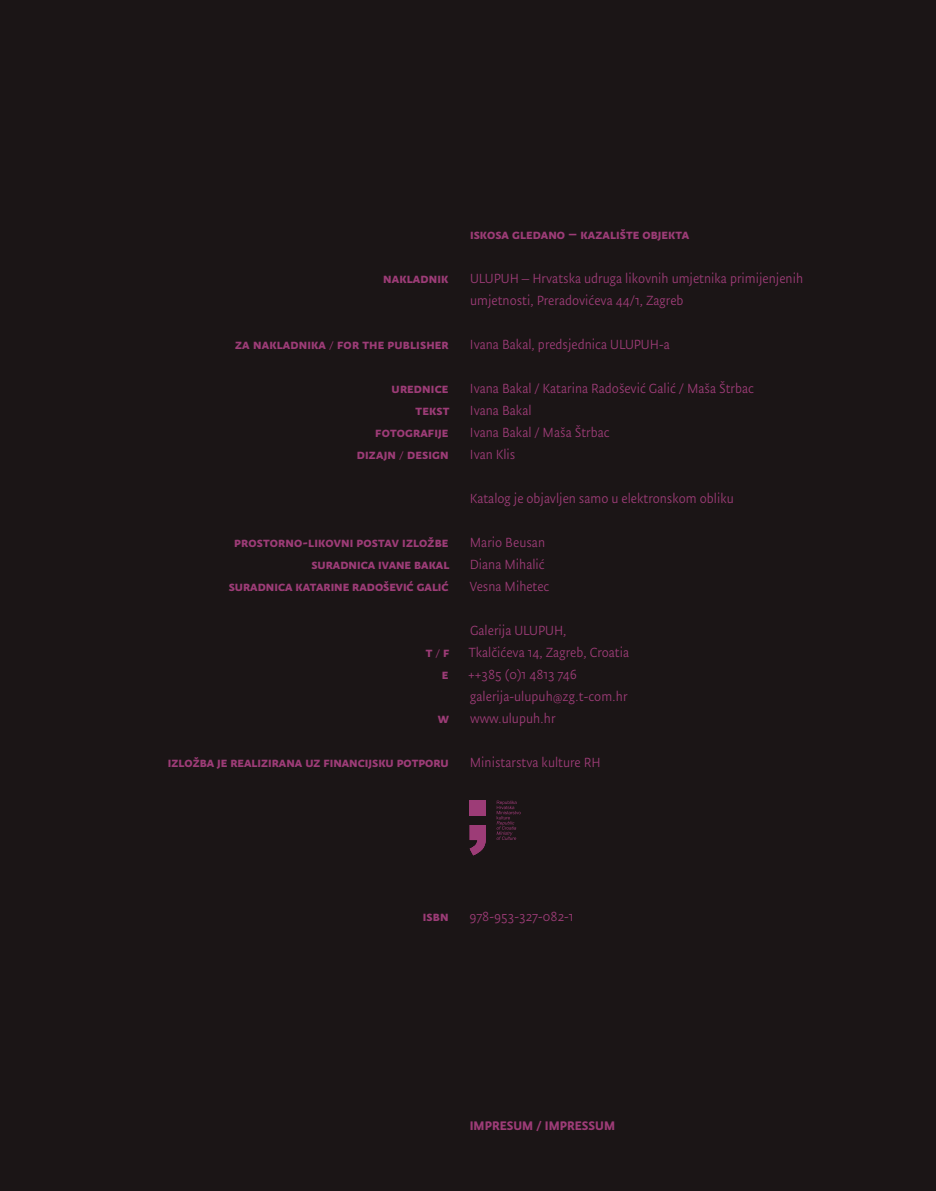
<style>
.page{position:relative;width:936px;height:1191px;background:#fff}
.page>*{position:absolute;margin:0;border:0;box-sizing:border-box;transform-origin:0 0}
.t1{font:15px/22px "Tempera Pro Normal";color:#9d3c77}
.t2{font:15px/22px "Tempera Bld";letter-spacing:.005em;color:#9d3c77;text-align:right}
.t3{font:14px "Tempera Bld";letter-spacing:.005em;color:#9d3c77}
.s1{font-family:"Tempera Pro Normal"}
</style>
<div class="page">
<div style="left:0;top:0;width:935px;height:1191px;background:#1b1516"></div>
<svg style="left:496px;top:800px;width:24px;height:40px"></svg>
<svg style="left:469px;top:825px;width:17px;height:30px"></svg>
<div style="left:469px;top:800px;width:17px;height:15px;background:#9d3c77"></div>
<p class="t2" style="left:383px;top:267px;width:67px">nakladnik</p>
<p class="t2" style="left:235px;top:333px;width:215px">za nakladnika <span class="s1">/</span> for the publisher</p>
<p class="t2" style="left:357px;top:377px;width:94px">urednice tekst fotografije dizajn <span class="s1">/</span> design</p>
<p class="t2" style="left:229px;top:531px;width:222px">prostorno-likovni postav izložbe suradnica ivane bakal<br>suradnica katarine radošević galić</p>
<p class="t2" style="left:425px;top:641px;width:25px">t <span class="s1">/</span> f e</p>
<p class="t2" style="left:438px;top:707px;width:13px">w</p>
<p class="t2" style="left:168px;top:751px;width:282px">izložba je realizirana uz financijsku potporu</p>
<p class="t2" style="left:470px;top:223px;width:221px">iskosa gledano – kazalište objekta</p>
<p class="t1" style="left:470px;top:267px;width:334px">ULUPUH – Hrvatska udruga likovnih umjetnika primijenjenih umjetnosti, Preradovićeva 44/1, Zagreb</p>
<p class="t1" style="left:470px;top:333px;width:201px">Ivana Bakal, predsjednica ULUPUH-a</p>
<p class="t1" style="left:470px;top:377px;width:286px">Ivana Bakal / Katarina Radošević Galić / Maša Štrbac<br>Ivana Bakal<br>Ivana Bakal / Maša Štrbac<br>Ivan Klis</p>
<p class="t1" style="left:470px;top:487px;width:265px">Katalog je objavljen samo u elektronskom obliku</p>
<p class="t1" style="left:469px;top:531px;width:81px">Mario Beusan<br>Diana Mihalić<br>Vesna Mihetec</p>
<p class="t1" style="left:468px;top:619px;width:162px">Galerija ULUPUH,<br>Tkalčićeva 14, Zagreb, Croatia ++385 (0)1 4813 746 galerija-ulupuh@zg.t-com.hr www.ulupuh.hr</p>
<p class="t1" style="left:470px;top:751px;width:132px">Ministarstva kulture RH</p>
<p class="t2" style="left:423px;top:905px;width:27px">isbn</p>
<p class="t1" style="left:469px;top:905px;width:106px">978-953-327-082-1</p>
<p class="t3" style="left:469px;top:1118px;width:147px">IMPRESUM / IMPRESSUM</p>
</div>
